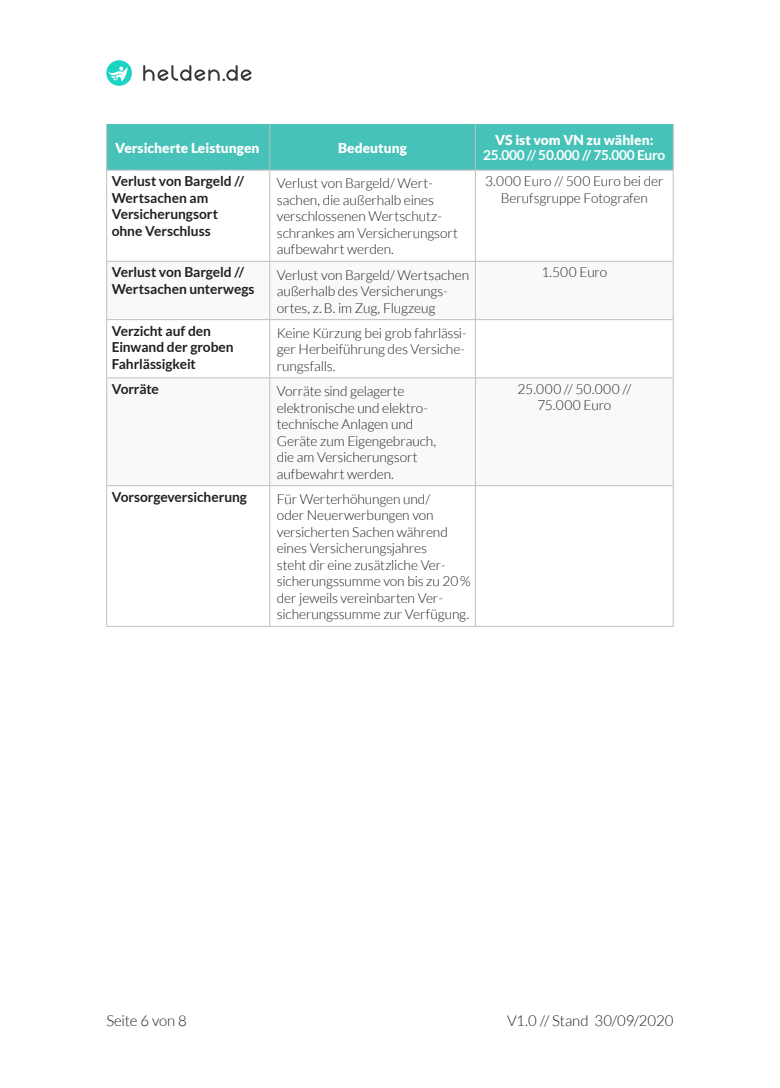
<style>
.page{position:relative;width:780px;height:1088px;background:#fff}
.page>*{position:absolute;margin:0;border:0;box-sizing:border-box;transform-origin:0 0}
.t1{font:300 15px "Lato";letter-spacing:-.01em;color:#241f1f}
.t2{font:300 13.75px/16.5px "Lato";letter-spacing:-.01em;color:#241f1f}
.t3{font:700 13.75px/16.5px "Lato";color:#241f1f}
.t4{font:900 13.75px "Lato";color:#fff}
.t5{font:700 13.75px "Lato";letter-spacing:-.02em;color:#fff}
.t6{font:300 13.75px/16.5px "Lato";letter-spacing:.025em;color:#241f1f;text-align:center}
</style>
<div class="page">
<div style="left:107px;top:124px;width:566px;height:46px;background:#47c2b9"></div>
<svg style="left:107px;top:262px;width:566px;height:223px"></svg>
<hr style="left:106px;top:170px;width:1px;height:91px;background:#c0bfc1">
<hr style="left:269px;top:170px;width:1px;height:91px;background:#c0bfc1">
<hr style="left:475px;top:170px;width:1px;height:91px;background:#c0bfc1">
<hr style="left:673px;top:170px;width:1px;height:91px;background:#c0bfc1">
<hr style="left:106px;top:261px;width:164px;height:1px;background:#c0bfc1">
<hr style="left:106px;top:262px;width:1px;height:57px;background:#c0bfc1">
<hr style="left:270px;top:261px;width:205px;height:1px;background:#c0bfc1">
<hr style="left:269px;top:262px;width:1px;height:57px;background:#c0bfc1">
<hr style="left:475px;top:261px;width:198px;height:1px;background:#c0bfc1">
<hr style="left:475px;top:262px;width:1px;height:57px;background:#c0bfc1">
<hr style="left:673px;top:262px;width:1px;height:57px;background:#c0bfc1">
<hr style="left:106px;top:319px;width:164px;height:1px;background:#c0bfc1">
<hr style="left:106px;top:320px;width:1px;height:57px;background:#c0bfc1">
<hr style="left:270px;top:319px;width:205px;height:1px;background:#c0bfc1">
<hr style="left:269px;top:320px;width:1px;height:57px;background:#c0bfc1">
<hr style="left:475px;top:319px;width:198px;height:1px;background:#c0bfc1">
<hr style="left:475px;top:320px;width:1px;height:57px;background:#c0bfc1">
<hr style="left:673px;top:320px;width:1px;height:57px;background:#c0bfc1">
<hr style="left:106px;top:377px;width:164px;height:1px;background:#c0bfc1">
<hr style="left:106px;top:378px;width:1px;height:107px;background:#c0bfc1">
<hr style="left:270px;top:377px;width:205px;height:1px;background:#c0bfc1">
<hr style="left:269px;top:378px;width:1px;height:107px;background:#c0bfc1">
<hr style="left:475px;top:377px;width:198px;height:1px;background:#c0bfc1">
<hr style="left:475px;top:378px;width:1px;height:107px;background:#c0bfc1">
<hr style="left:673px;top:378px;width:1px;height:107px;background:#c0bfc1">
<hr style="left:106px;top:485px;width:164px;height:1px;background:#c0bfc1">
<hr style="left:106px;top:486px;width:1px;height:140px;background:#c0bfc1">
<hr style="left:270px;top:485px;width:205px;height:1px;background:#c0bfc1">
<hr style="left:269px;top:486px;width:1px;height:140px;background:#c0bfc1">
<hr style="left:475px;top:485px;width:198px;height:1px;background:#c0bfc1">
<hr style="left:475px;top:486px;width:1px;height:140px;background:#c0bfc1">
<hr style="left:673px;top:486px;width:1px;height:140px;background:#c0bfc1">
<hr style="left:106px;top:626px;width:164px;height:1px;background:#c0bfc1">
<hr style="left:270px;top:626px;width:205px;height:1px;background:#c0bfc1">
<hr style="left:475px;top:626px;width:198px;height:1px;background:#c0bfc1">
<hr style="left:106px;top:124px;width:1px;height:46px;background:#c0bfc1">
<hr style="left:269px;top:124px;width:1px;height:46px;background:#c0bfc1">
<hr style="left:475px;top:124px;width:1px;height:46px;background:#c0bfc1">
<hr style="left:673px;top:124px;width:1px;height:46px;background:#c0bfc1">
<hr style="left:106px;top:170px;width:164px;height:1px;background:#c0bfc1">
<hr style="left:270px;top:170px;width:205px;height:1px;background:#c0bfc1">
<hr style="left:475px;top:170px;width:198px;height:1px;background:#c0bfc1">
<svg style="left:143px;top:65px;width:109px;height:16px"></svg>
<svg style="left:106px;top:60px;width:26px;height:26px"></svg>
<p class="t4" style="left:115px;top:139px;width:146px">Versicherte Leistungen</p>
<p class="t4" style="left:338px;top:139px;width:70px">Bedeutung</p>
<p class="t4" style="left:495px;top:132px;width:160px">VS ist vom VN zu wählen:</p>
<p class="t5" style="left:483px;top:147px;width:183px">25.000 // 50.000 // 75.000 Euro</p>
<p class="t3" style="left:112px;top:173px;width:134px">Verlust von Bargeld //<br>Wertsachen am<br>Versicherungsort ohne Verschluss</p>
<p class="t2" style="left:277px;top:175px;width:183px">Verlust von Bargeld/ Wert&shy;sachen, die außerhalb eines verschlossenen Wertschutz&shy;schrankes am Versicherungsort aufbewahrt werden.</p>
<p class="t2" style="left:485px;top:173px;width:180px;text-align:center">3.000 Euro // 500 Euro bei der<br>Berufsgruppe Fotografen</p>
<p class="t3" style="left:112px;top:264px;width:144px">Verlust von Bargeld //<br>Wertsachen unterwegs</p>
<p class="t2" style="left:277px;top:266px;width:194px">Verlust von Bargeld/ Wertsachen außerhalb des Versicherungs&shy;ortes, z.B. im Zug, Flugzeug</p>
<p class="t2" style="left:541px;top:264px;width:67px">1.500 Euro</p>
<p class="t3" style="left:112px;top:322px;width:124px">Verzicht auf den<br>Einwand der groben<br>Fahrlässigkeit</p>
<p class="t2" style="left:277px;top:325px;width:191px;text-align:justify">Keine Kürzung bei grob fahrlässi&shy;ger Herbeiführung des Versiche&shy;rungsfalls.</p>
<p class="t3" style="left:112px;top:380px;width:49px">Vorräte</p>
<p class="t2" style="left:277px;top:383px;width:161px">Vorräte sind gelagerte elektronische und elektro&shy;technische Anlagen und<br>Geräte zum Eigengebrauch, die am Versicherungsort aufbewahrt werden.</p>
<p class="t6" style="left:517px;top:381px;width:115px">25.000 // 50.000 //<br>75.000 Euro</p>
<p class="t3" style="left:112px;top:488px;width:137px">Vorsorgeversicherung</p>
<p class="t2" style="left:277px;top:491px;width:195px">Für Werterhöhungen und/<br>oder Neuerwerbungen von versicherten Sachen während eines Versicherungsjahres<br>steht dir eine zusätzliche Ver&shy;sicherungssumme von bis zu 20% der jeweils vereinbarten Ver&shy;sicherungssumme zur Verfügung.</p>
<p class="t1" style="left:106px;top:1012px;width:82px">Seite 6 von 8</p>
<p class="t1" style="left:507px;top:1012px;width:168px">V1.0 // Stand 30/09/2020</p>
</div>
